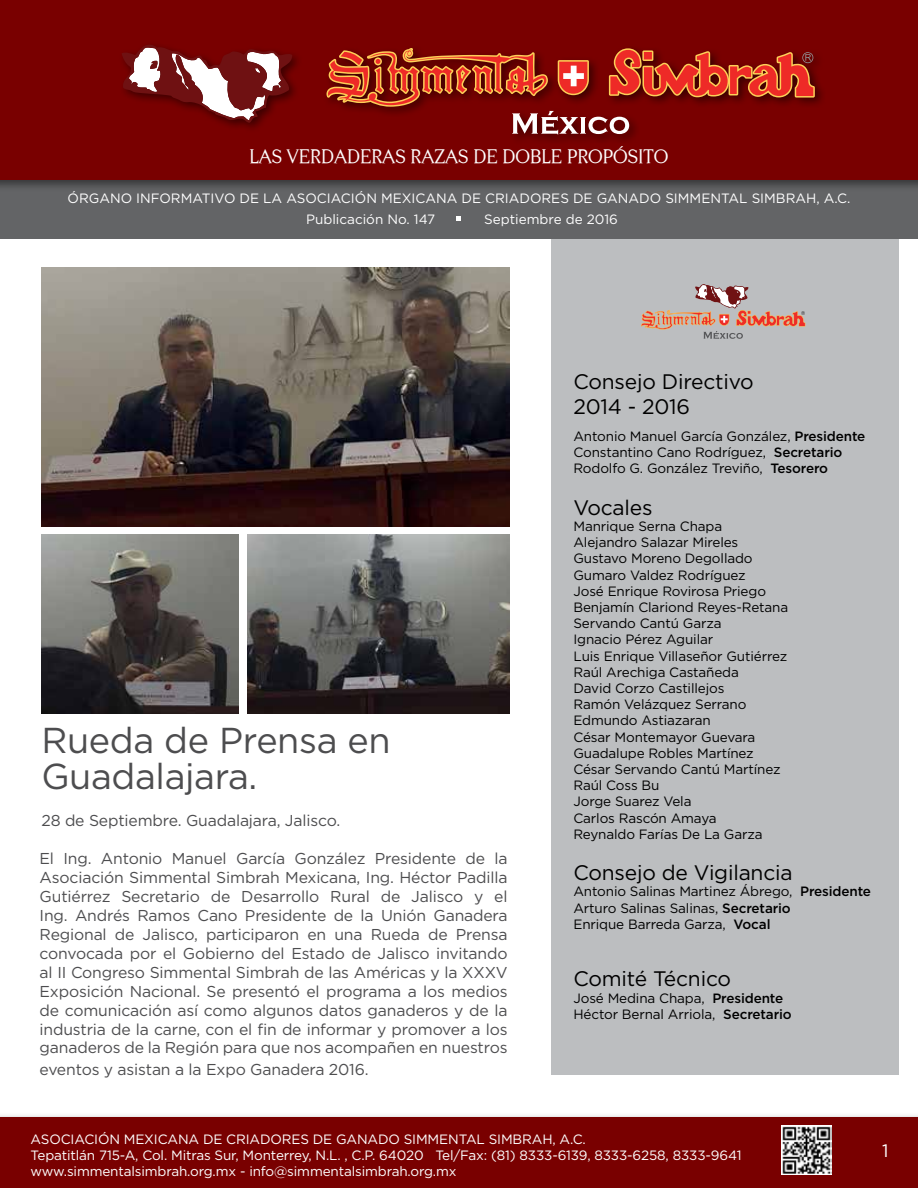
<style>
.page{position:relative;width:918px;height:1188px;background:#fff}
.page>*{position:absolute;margin:0;border:0;box-sizing:border-box;transform-origin:0 0}
.t1{font:36px/36px "Gotham";letter-spacing:-.01em;color:#4d4d4f}
.t2{font:21px/25.2px "Gotham";letter-spacing:-.01em;color:#000}
.t3{font:19.5px "Centabel";color:#fff}
.t4{font:18px "Gotham";color:#fff}
.t5{font:15.75px/18.9px "Gotham";letter-spacing:-.01em;color:#4d4d4f;text-align:justify}
.t6{font:13.5px/16.2px "Gotham";letter-spacing:-.01em;color:#000}
.t7{font:13.5px/16.2px "Gotham";letter-spacing:-.01em;color:#fff}
.s1{font-weight:500}
</style>
<div class="page">
<div style="left:551px;top:224px;width:347px;height:851px;background:#bcbec0"></div>
<div style="left:0;top:180px;width:918px;height:59px;background:#636466"></div>
<div style="left:0;top:0;width:918px;height:192px;background:#000;opacity:.45"></div>
<div style="left:0;top:0;width:918px;height:180px;background:#790000"></div>
<svg style="left:456px;top:216px;width:5px;height:5px"></svg>
<div style="left:0;top:1112px;width:918px;height:76px;background:#f5f5f5"></div>
<div style="left:0;top:1117px;width:918px;height:71px;background:#790000"></div>
<img style="left:781px;top:1125px;width:50px;height:50px">
<svg style="left:122px;top:45px;width:170px;height:78px"></svg>
<svg style="left:327px;top:48px;width:488px;height:87px"></svg>
<svg style="left:641px;top:284px;width:164px;height:55px"></svg>
<img style="left:41px;top:267px;width:469px;height:260px">
<img style="left:41px;top:535px;width:198px;height:179px">
<img style="left:247px;top:535px;width:262px;height:179px">
<h3 class="t3" style="left:250px;top:145px;width:420px">LAS VERDADERAS RAZAS DE DOBLE PROPÓSITO</h3>
<p class="t7" style="left:306px;top:188px;width:546px;line-height:20.7px;text-indent:-238px">ÓRGANO INFORMATIVO DE LA ASOCIACIÓN MEXICANA DE CRIADORES DE GANADO SIMMENTAL SIMBRAH, A.C.<br>Publicación No. 147</p>
<p class="t7" style="left:484px;top:211px;width:135px">Septiembre de 2016</p>
<h1 class="t1" style="left:41px;top:722px;width:351px">Rueda de Prensa en<br>Guadalajara.</h1>
<p class="t5" style="left:41px;top:811px;width:300px">28 de Septiembre. Guadalajara, Jalisco.</p>
<p class="t5" style="left:40px;top:849px;width:470px">El Ing. Antonio Manuel García González Presidente de la Asociación Simmental Simbrah Mexicana, Ing. Héctor Padilla Gutiérrez Secretario de Desarrollo Rural de Jalisco y el Ing. Andrés Ramos Cano Presidente de la Unión Ganadera Regional de Jalisco, participaron en una Rueda de Prensa convocada por el Gobierno del Estado de Jalisco invitando al II Congreso Simmental Simbrah de las Américas y la XXXV Exposición Nacional. Se presentó el programa a los medios de comunicación así como algunos datos ganaderos y de la industria de la carne, con el fin de informar y promover a los ganaderos de la Región para que nos acompañen en nuestros</p>
<p class="t5" style="left:40px;top:1060px;width:331px">eventos y asistan a la Expo Ganadera 2016.</p>
<h2 class="t2" style="left:573px;top:368px;width:182px">Consejo Directivo<br>2014 - 2016</h2>
<p class="t6" style="left:573px;top:428px;width:293px">Antonio Manuel García González, <span class="s1">Presidente<br></span>Constantino Cano Rodríguez, <span class="s1">Secretario<br></span>Rodolfo G. González Treviño, <span class="s1">Tesorero</span></p>
<h2 class="t2" style="left:573px;top:494px;width:81px">Vocales</h2>
<p class="t6" style="left:573px;top:518px;width:216px">Manrique Serna Chapa<br>Alejandro Salazar Mireles<br>Gustavo Moreno Degollado<br>Gumaro Valdez Rodríguez<br>José Enrique Rovirosa Priego<br>Benjamín Clariond Reyes-Retana<br>Servando Cantú Garza<br>Ignacio Pérez Aguilar<br>Luis Enrique Villaseñor Gutiérrez<br>Raúl Arechiga Castañeda<br>David Corzo Castillejos<br>Ramón Velázquez Serrano<br>Edmundo Astiazaran<br>César Montemayor Guevara<br>Guadalupe Robles Martínez<br>César Servando Cantú Martínez<br>Raúl Coss Bu<br>Jorge Suarez Vela<br>Carlos Rascón Amaya<br>Reynaldo Farías De La Garza</p>
<h2 class="t2" style="left:573px;top:860px;width:221px">Consejo de Vigilancia</h2>
<p class="t6" style="left:573px;top:883px;width:299px">Antonio Salinas Martinez Ábrego, <span class="s1">Presidente<br></span>Arturo Salinas Salinas, <span class="s1">Secretario<br></span>Enrique Barreda Garza, <span class="s1">Vocal</span></p>
<h2 class="t2" style="left:573px;top:966px;width:159px">Comité Técnico</h2>
<p class="t6" style="left:573px;top:989px;width:220px">José Medina Chapa, <span class="s1">Presidente<br></span>Héctor Bernal Arriola, <span class="s1">Secretario</span></p>
<p class="t7" style="left:31px;top:1130px;width:713px">ASOCIACIÓN MEXICANA DE CRIADORES DE GANADO SIMMENTAL SIMBRAH, A.C.<br>Tepatitlán 715-A, Col. Mitras Sur, Monterrey, N.L. , C.P. 64020 Tel/Fax: (81) 8333-6139, 8333-6258, 8333-9641 www.simmentalsimbrah.org.mx - info@simmentalsimbrah.org.mx</p>
<h3 class="t4" style="left:882px;top:1139px;width:8px">1</h3>
</div>
